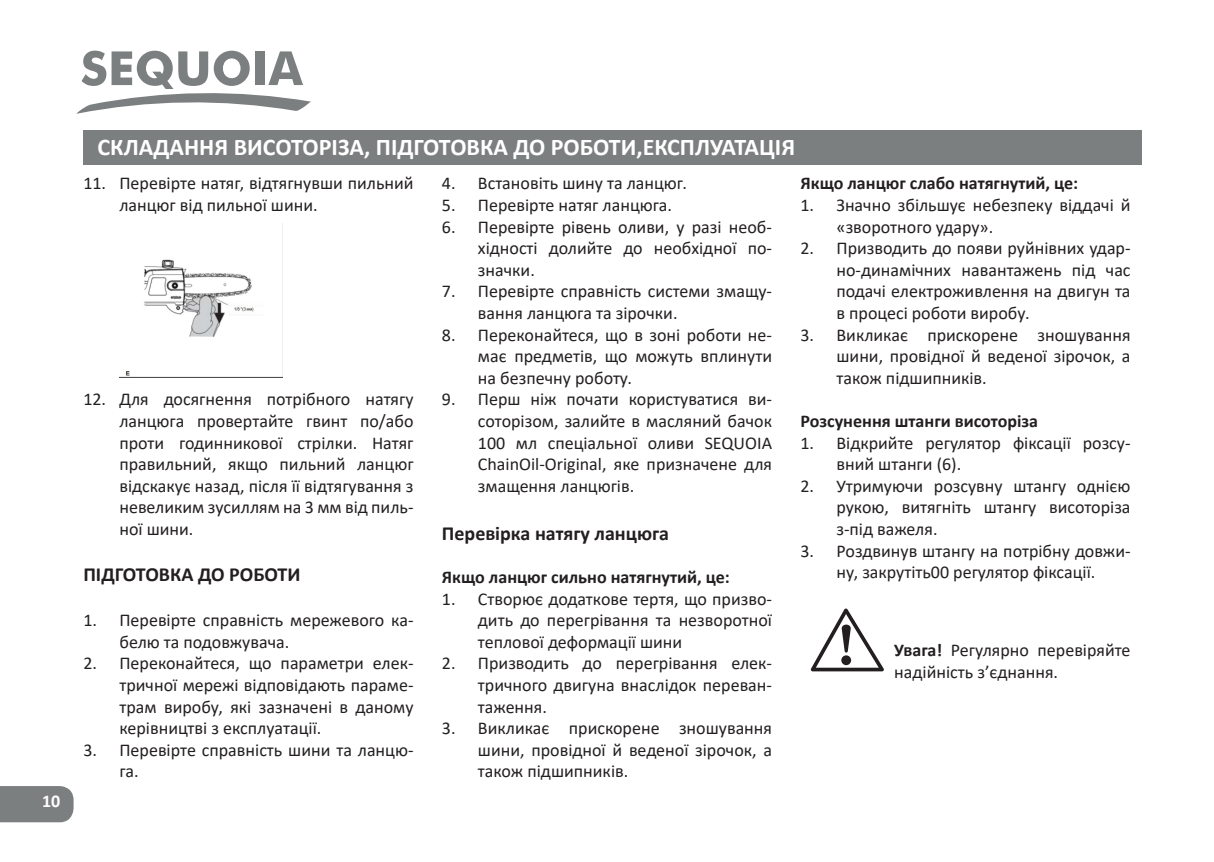
<style>
.page{position:relative;width:1214px;height:862px;background:#fff}
.page>*{position:absolute;margin:0;border:0;box-sizing:border-box;transform-origin:0 0}
.Заголовок_слева{font:700 24px "Calibri";color:#fff}
.Подзаголовок{font:700 20px "Calibri";color:#231f20}
.t1{font:18px/21.6px "Calibri";color:#231f20;text-align:justify}
.t2{font:700 18px "Calibri";color:#231f20}
.t3{font:700 18px "Calibri";color:#fff}
.s1{font-weight:700}
</style>
<div class="page">
<div style="left:0;top:786px;width:74px;height:36px;background:#7c7f7f"></div>
<div style="left:83px;top:131px;width:1058px;height:34px;background:#7c7f7f"></div>
<svg style="left:76px;top:51px;width:235px;height:63px"></svg>
<div style="left:256px;top:51px;width:9px;height:34px;background:#7c7f7f"></div>
<svg style="left:810px;top:608px;width:73px;height:63px"></svg>
<img style="left:119px;top:259px;width:163px;height:118px">
<p class="t3" style="left:42px;top:788px;width:20px">10</p>
<p class="Заголовок_слева" style="left:98px;top:130px;width:699px">СКЛАДАННЯ ВИСОТОРІЗА, ПІДГОТОВКА ДО РОБОТИ,ЕКСПЛУАТАЦІЯ</p>
<p class="t1" style="left:119px;top:172px;width:295px;text-indent:-36px">11. Перевірте натяг, відтягнувши пильний ланцюг від пильної шини.</p>
<p class="t2" style="left:800px;top:171px;width:279px">Якщо ланцюг слабо натягнутий, це:</p>
<p class="t1" style="left:836px;top:194px;width:295px;text-indent:-36px">1. Значно збільшує небезпеку віддачі й «зворотного удару».</p>
<p class="t1" style="left:836px;top:237px;width:295px;text-indent:-36px">2. Призводить до появи руйнівних удар&shy;но-динамічних навантажень під час подачі електроживлення на двигун та в процесі роботи виробу.</p>
<p class="t1" style="left:836px;top:323px;width:295px;text-indent:-36px">3. Викликає прискорене зношування шини, провідної й веденої зірочок, а також підшипників.</p>
<p class="t2" style="left:800px;top:408px;width:239px">Розсунення штанги висоторіза</p>
<p class="t1" style="left:836px;top:431px;width:295px;text-indent:-36px">1. Відкрийте регулятор фіксації розсу&shy;вний штанги (6).</p>
<p class="t1" style="left:836px;top:474px;width:295px;text-indent:-36px">2. Утримуючи розсувну штангу однією рукою, витягніть штангу висоторіза з-під важеля.</p>
<p class="t1" style="left:800px;top:539px;width:331px;text-align:center">3. Роздвинув штангу на потрібну довжи&shy;ну, закрутіть00 регулятор фіксації.</p>
<p class="t1" style="left:442px;top:172px;width:246px">4. Встановіть шину та ланцюг.</p>
<p class="t1" style="left:442px;top:194px;width:232px">5. Перевірте натяг ланцюга.</p>
<p class="t1" style="left:478px;top:215px;width:295px;text-indent:-36px">6. Перевірте рівень оливи, у разі необ&shy;хідності долийте до необхідної по&shy;значки.</p>
<p class="t1" style="left:478px;top:280px;width:295px;text-indent:-36px">7. Перевірте справність системи змащу&shy;вання ланцюга та зірочки.</p>
<p class="t1" style="left:478px;top:323px;width:295px;text-indent:-36px">8. Переконайтеся, що в зоні роботи не&shy;має предметів, що можуть вплинути на безпечну роботу.</p>
<p class="t1" style="left:478px;top:388px;width:295px;text-indent:-36px">9. Перш ніж почати користуватися ви&shy;соторізом, залийте в масляний бачок 100 мл спеціальної оливи SEQUOIA ChainOil-Original, яке призначене для змащення ланцюгів.</p>
<p class="Подзаголовок" style="left:442px;top:519px;width:229px">Перевірка натягу ланцюга</p>
<p class="t2" style="left:442px;top:564px;width:289px">Якщо ланцюг сильно натягнутий, це:</p>
<p class="t1" style="left:478px;top:587px;width:295px;text-indent:-36px">1. Cтворює додаткове тертя, що призво&shy;дить до перегрівання та незворотної теплової деформації шини</p>
<p class="t1" style="left:478px;top:652px;width:295px;text-indent:-36px">2. Призводить до перегрівання елек&shy;тричного двигуна внаслідок переван&shy;таження.</p>
<p class="t1" style="left:478px;top:717px;width:295px;text-indent:-36px">3. Викликає прискорене зношування шини, провідної й веденої зірочок, а також підшипників.</p>
<p class="t1" style="left:119px;top:388px;width:295px;text-indent:-36px">12. Для досягнення потрібного натягу ланцюга провертайте гвинт по/або проти годинникової стрілки. Натяг правильний, якщо пильний ланцюг відскакує назад, після її відтягування з невеликим зусиллям на 3 мм від пиль&shy;ної шини.</p>
<p class="Подзаголовок" style="left:83px;top:560px;width:219px">ПІДГОТОВКА ДО РОБОТИ</p>
<p class="t1" style="left:119px;top:609px;width:295px;text-indent:-36px">1. Перевірте справність мережевого ка&shy;белю та подовжувача.</p>
<p class="t1" style="left:119px;top:652px;width:295px;text-indent:-36px">2. Переконайтеся, що параметри елек&shy;тричної мережі відповідають параме&shy;трам виробу, які зазначені в даному керівництві з експлуатації.</p>
<p class="t1" style="left:119px;top:738px;width:295px;text-indent:-36px">3. Перевірте справність шини та ланцю&shy;га.</p>
<p class="t1" style="left:894px;top:639px;width:238px"><span class="s1">Увага!</span> Регулярно перевіряйте надійність з’єднання.</p>
</div>
